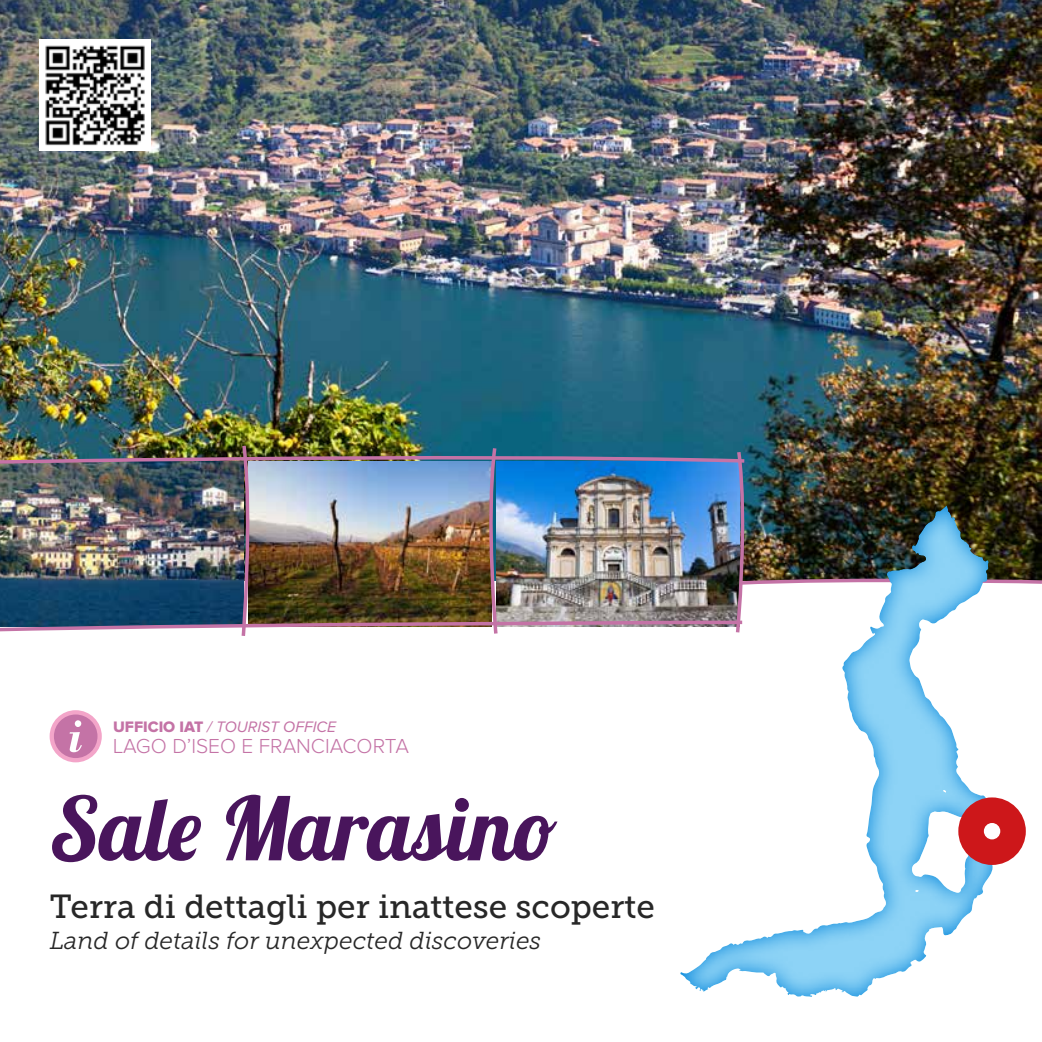
<style>
.page{position:relative;width:1042px;height:1042px;background:#fff}
.page>*{position:absolute;margin:0;border:0;box-sizing:border-box;transform-origin:0 0}
.t1{font:87.5px "Lobster 1.4";letter-spacing:.03em;color:#49155c}
.t2{font:33.25px "Museo Slab 500";color:#000}
.t3{font:italic 24.5px "Museo Slab 300";color:#000}
.t4{font:300 21px "Proxima Nova";color:#c473a6}
.t5{font:italic 15.75px "Proxima Nova";color:#c473a6}
.s1{font-family:"Proxima Nova Extrabld";font-style:normal}
</style>
<div class="page">
<img style="left:0;top:0;width:1042px;height:442px">
<img style="left:40px;top:40px;width:110px;height:110px">
<img style="left:0;top:442px;width:1042px;height:194px">
<svg style="left:678px;top:505px;width:320px;height:492px"></svg>
<div style="left:958px;top:797px;width:68px;height:68px;background:#cd171a;border-radius:50%"></div>
<div style="left:984px;top:823px;width:16px;height:16px;background:#fff;border-radius:50%"></div>
<div style="left:50px;top:710px;width:52px;height:52px;background:#f3a5c9;border-radius:50%"></div>
<div style="left:54px;top:714px;width:43px;height:44px;background:#c473a6;border-radius:50%"></div>
<svg style="left:70px;top:720px;width:12px;height:32px"></svg>
<p class="t5" style="left:113px;top:719px;width:224px"><span class="s1">UFFICIO IAT</span> / TOURIST OFFICE</p>
<p class="t4" style="left:113px;top:736px;width:297px">LAGO D’ISEO E FRANCIACORTA</p>
<h1 class="t1" style="left:50px;top:773px;width:509px">Sale Marasino</h1>
<h2 class="t2" style="left:50px;top:887px;width:607px">Terra di dettagli per inattese scoperte</h2>
<p class="t3" style="left:50px;top:927px;width:493px">Land of details for unexpected discoveries</p>
</div>
